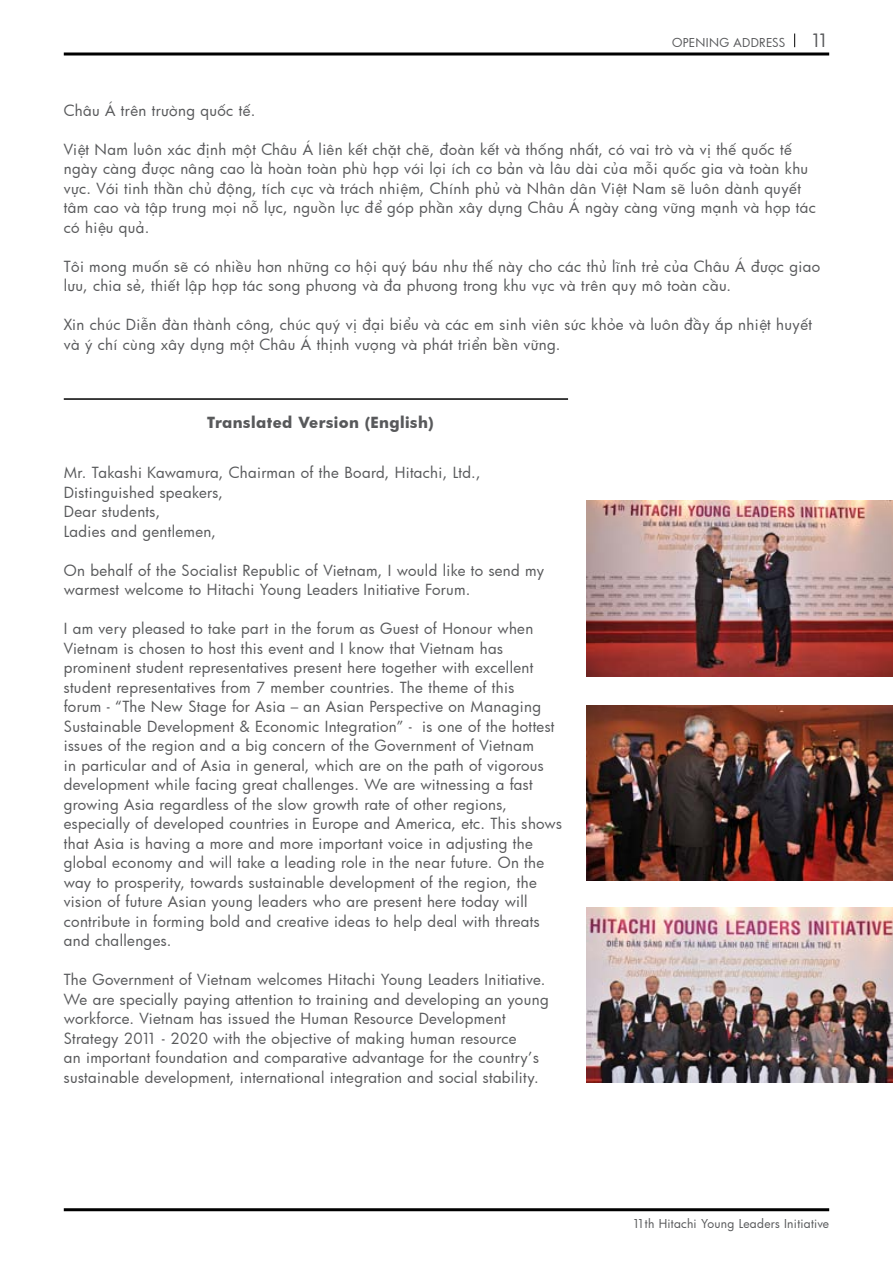
<style>
.page{position:relative;width:893px;height:1263px;background:#fff}
.page>*{position:absolute;margin:0;border:0;box-sizing:border-box;transform-origin:0 0}
.t1{font:18px "Futura Bk";color:#58595b}
.t2{font:15px/19.5px "Futura Bk";letter-spacing:.025em;color:#58595b}
.t3{font:700 15px "Futura Bk";letter-spacing:.025em;color:#58595b}
.t4{font:12px "Futura Bk";letter-spacing:.025em;color:#58595b}
</style>
<div class="page">
<hr style="left:64px;top:53px;width:765px;height:3px;background:#000">
<hr style="left:64px;top:1208px;width:765px;height:3px;background:#000">
<svg style="left:794px;top:34px;width:1px;height:13px"></svg>
<hr style="left:64px;top:398px;width:504px;height:2px;background:#000">
<img style="left:586px;top:501px;width:307px;height:175px">
<img style="left:586px;top:705px;width:307px;height:176px">
<img style="left:586px;top:907px;width:307px;height:175px">
<p class="t4" style="left:672px;top:34px;width:115px">OPENING ADDRESS</p>
<p class="t1" style="left:810px;top:28px;width:20px">11</p>
<p class="t2" style="left:64px;top:100px;width:193px">Châu Á trên trường quốc tế.</p>
<p class="t2" style="left:64px;top:139px;width:754px">Việt Nam luôn xác định một Châu Á liên kết chặt chẽ, đoàn kết và thống nhất, có vai trò và vị thế quốc tế ngày càng được nâng cao là hoàn toàn phù hợp với lợi ích cơ bản và lâu dài của mỗi quốc gia và toàn khu vực. Với tinh thần chủ động, tích cực và trách nhiệm, Chính phủ và Nhân dân Việt Nam sẽ luôn dành quyết tâm cao và tập trung mọi nỗ lực, nguồn lực để góp phần xây dựng Châu Á ngày càng vững mạnh và hợp tác có hiệu quả.</p>
<p class="t2" style="left:64px;top:256px;width:758px">Tôi mong muốn sẽ có nhiều hơn những cơ hội quý báu như thế này cho các thủ lĩnh trẻ của Châu Á được giao lưu, chia sẻ, thiết lập hợp tác song phương và đa phương trong khu vực và trên quy mô toàn cầu.</p>
<p class="t2" style="left:64px;top:314px;width:750px">Xin chúc Diễn đàn thành công, chúc quý vị đại biểu và các em sinh viên sức khỏe và luôn đầy ắp nhiệt huyết và ý chí cùng xây dựng một Châu Á thịnh vượng và phát triển bền vững.</p>
<p class="t3" style="left:207px;top:412px;width:228px">Translated Version (English)</p>
<p class="t2" style="left:64px;top:462px;width:418px">Mr. Takashi Kawamura, Chairman of the Board, Hitachi, Ltd.,<br>Distinguished speakers,<br>Dear students,<br>Ladies and gentlemen,</p>
<p class="t2" style="left:64px;top:560px;width:482px">On behalf of the Socialist Republic of Vietnam, I would like to send my warmest welcome to Hitachi Young Leaders Initiative Forum.</p>
<p class="t2" style="left:64px;top:618px;width:500px">I am very pleased to take part in the forum as Guest of Honour when Vietnam is chosen to host this event and I know that Vietnam has prominent student representatives present here together with excellent student representatives from 7 member countries. The theme of this<br>forum - “The New Stage for Asia – an Asian Perspective on Managing Sustainable Development &amp; Economic Integration” - is one of the hottest issues of the region and a big concern of the Government of Vietnam<br>in particular and of Asia in general, which are on the path of vigorous development while facing great challenges. We are witnessing a fast growing Asia regardless of the slow growth rate of other regions, especially of developed countries in Europe and America, etc. This shows that Asia is having a more and more important voice in adjusting the global economy and will take a leading role in the near future. On the way to prosperity, towards sustainable development of the region, the vision of future Asian young leaders who are present here today will contribute in forming bold and creative ideas to help deal with threats and challenges.</p>
<p class="t2" style="left:64px;top:969px;width:486px">The Government of Vietnam welcomes Hitachi Young Leaders Initiative.<br>We are specially paying attention to training and developing an young workforce. Vietnam has issued the Human Resource Development Strategy 2011 - 2020 with the objective of making human resource<br>an important foundation and comparative advantage for the country’s sustainable development, international integration and social stability.</p>
<p class="t4" style="left:632px;top:1216px;width:198px">11th Hitachi Young Leaders Initiative</p>
</div>
